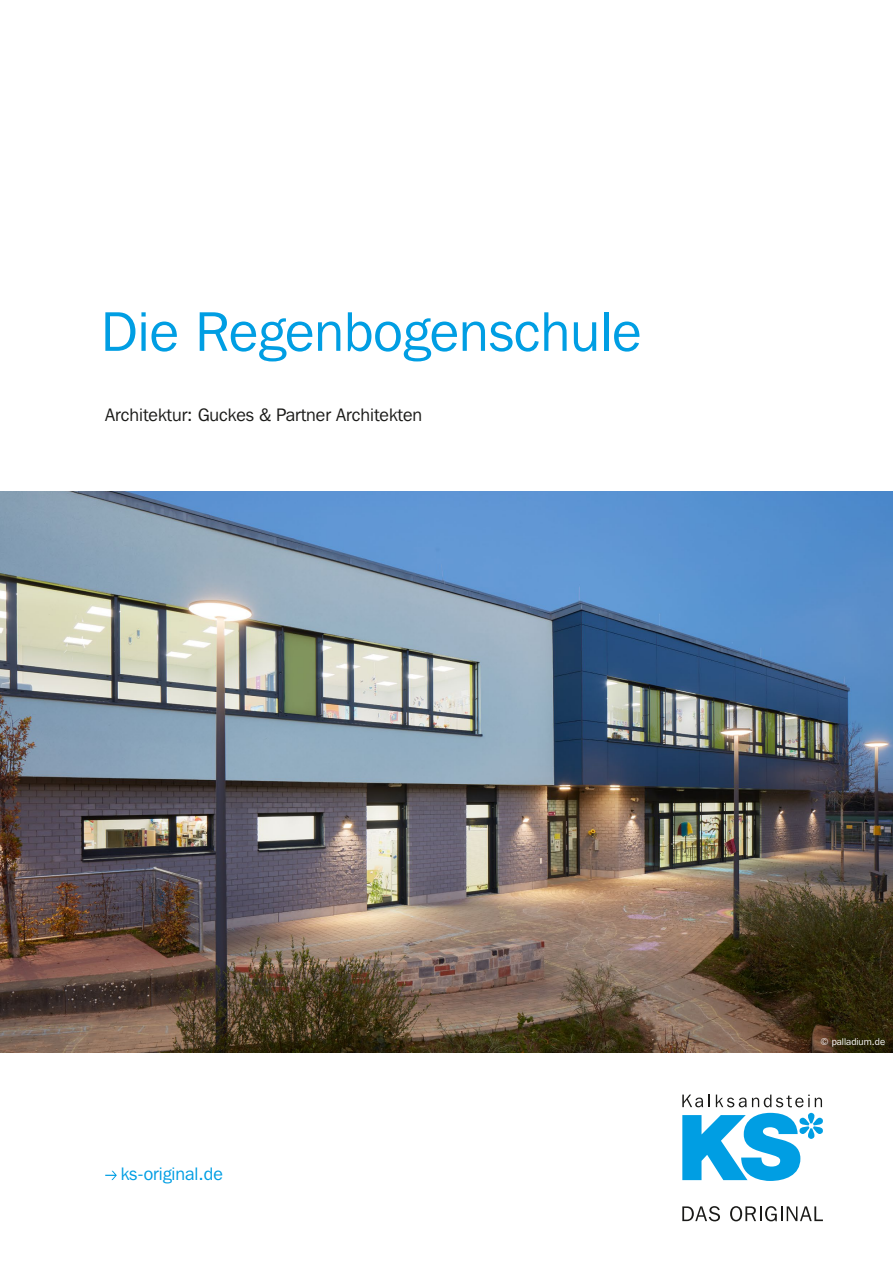
<style>
.page{position:relative;width:893px;height:1263px;background:#fff}
.page>*{position:absolute;margin:0;border:0;box-sizing:border-box;transform-origin:0 0}
.t1{font:55.5px "Franklin Gothic IT Cby BT";color:#009ee3}
.t2{font:18px "Franklin Gothic IT Cby BT";color:#1a1a18}
.t3{font:18px "Franklin Gothic IT Cby BT";color:#009ee3}
.t4{font:9.75px "Franklin Gothic IT Cby BT";color:#fff}
</style>
<div class="page">
<img style="left:0;top:491px;width:893px;height:561px">
<svg style="left:105px;top:1171px;width:12px;height:9px"></svg>
<svg style="left:682px;top:1113px;width:141px;height:68px"></svg>
<svg style="left:682px;top:1094px;width:21px;height:13px"></svg>
<svg style="left:709px;top:1094px;width:1px;height:13px"></svg>
<svg style="left:716px;top:1094px;width:106px;height:13px"></svg>
<svg style="left:682px;top:1206px;width:38px;height:15px"></svg>
<svg style="left:730px;top:1206px;width:93px;height:15px"></svg>
<h1 class="t1" style="left:101px;top:297px;width:542px">Die Regenbogenschule</h1>
<p class="t2" style="left:105px;top:404px;width:318px">Architektur: Guckes &amp; Partner Architekten</p>
<p class="t3" style="left:121px;top:1163px;width:104px">ks-original.de</p>
<p class="t4" style="left:821px;top:1036px;width:66px">© palladium.de</p>
</div>
